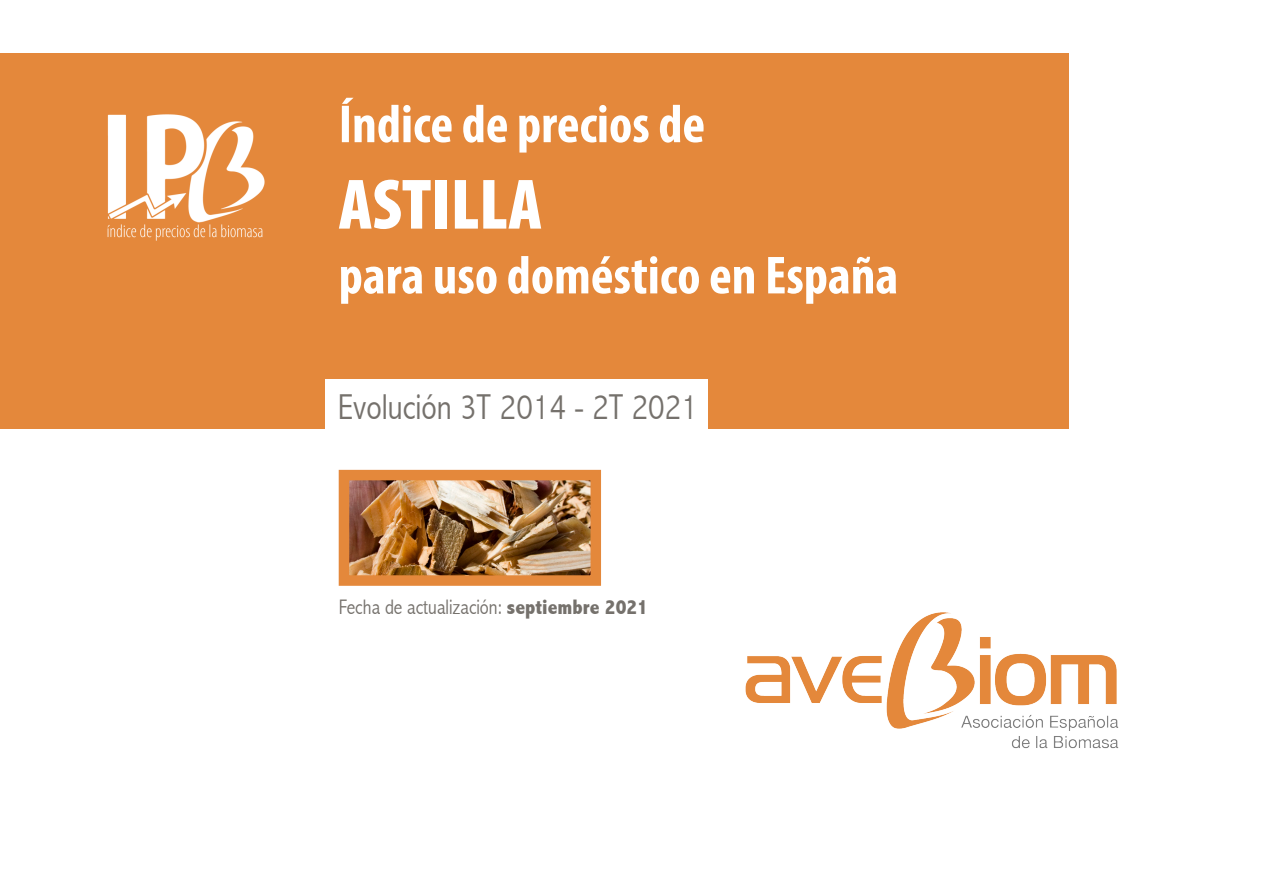
<style>
.page{position:relative;width:1263px;height:893px;background:#fff}
.page>*{position:absolute;margin:0;border:0;box-sizing:border-box;transform-origin:0 0}
.t1{font:900 condensed 72px "Myriad Pro";color:#fff}
.t2{font:700 condensed 54px "Myriad Pro";color:#fff}
.t3{font:300 condensed 36px "Abadi";color:#75716c}
.t4{font:300 condensed 21px "Abadi";color:#75716c}
.s1{font-weight:800}
</style>
<div class="page">
<div style="left:0;top:54px;width:1068px;height:375px;background:#e4883b"></div>
<div style="left:325px;top:379px;width:383px;height:56px;background:#fff"></div>
<img style="left:350px;top:481px;width:240px;height:94px">
<div style="left:339px;top:470px;width:262px;height:116px;border:10px solid #e4883b"></div>
<img style="left:107px;top:114px;width:158px;height:127px">
<img style="left:745px;top:612px;width:374px;height:137px">
<p class="t2" style="left:339px;top:90px;width:368px">Índice de precios de</p>
<p class="t1" style="left:339px;top:158px;width:205px">ASTILLA</p>
<p class="t2" style="left:339px;top:242px;width:561px">para uso doméstico en España</p>
<p class="t3" style="left:338px;top:386px;width:361px">Evolución 3T 2014 - 2T 2021</p>
<p class="t4" style="left:339px;top:595px;width:311px">Fecha de actualización: <span class="s1">septiembre 2021</span></p>
</div>
